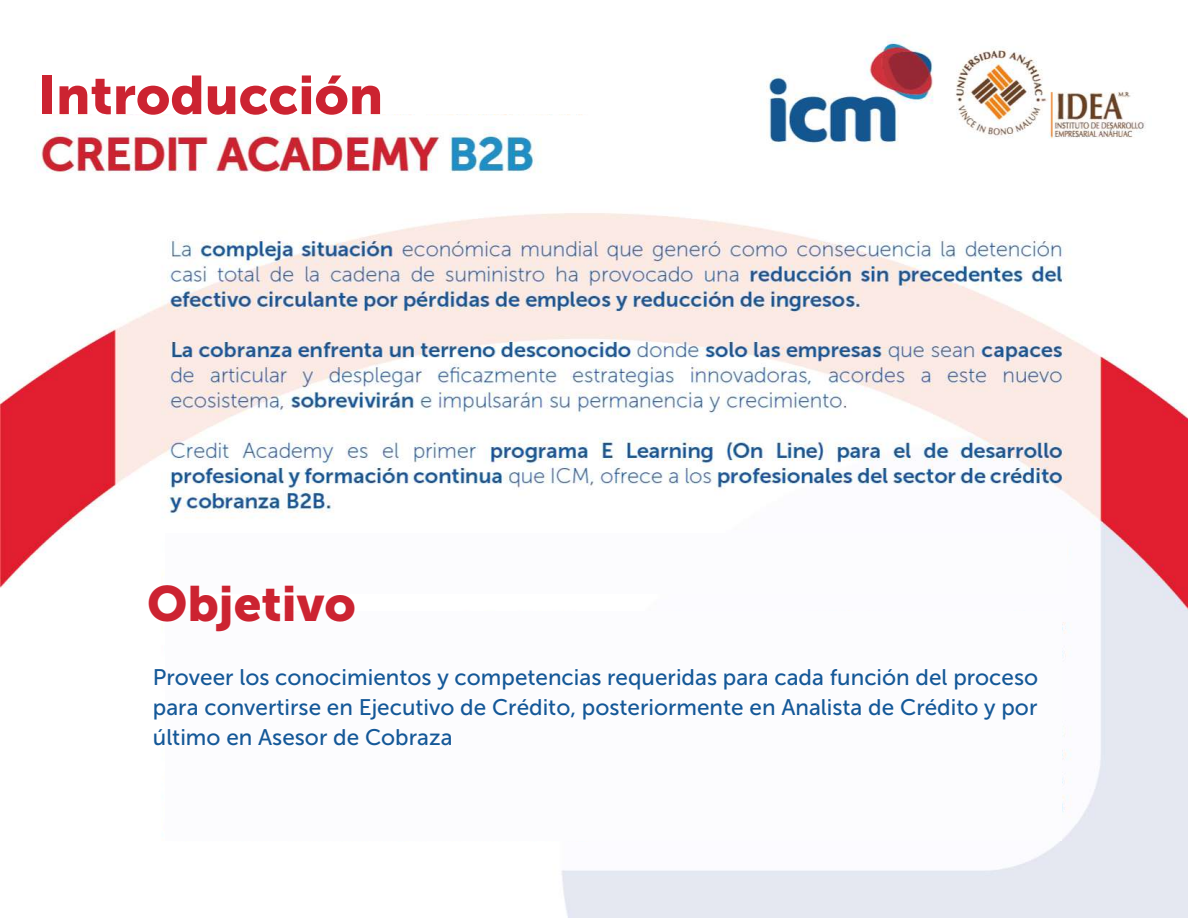
<style>
.page{position:relative;width:1188px;height:918px;background:#fff}
.page>*{position:absolute;margin:0;border:0;box-sizing:border-box;transform-origin:0 0}
.t1{font:54px "Museo Sans 900";color:#cc2331}
.t2{font:49.35px "Museo Sans 900";color:#cc2331}
.t3{font:22.5px/30px "Museo Sans 500";color:#145898;text-align:justify}
</style>
<div class="page">
<img style="left:0;top:39px;width:1188px;height:879px">
<div style="left:37px;top:60px;width:557px;height:54px;background:#fff"></div>
<div style="left:165px;top:533px;width:901px;height:61px;background:#fcfcfe"></div>
<div style="left:165px;top:611px;width:896px;height:230px;background:#fcfcfe"></div>
<h1 class="t1" style="left:38px;top:65px;width:347px">Introducción</h1>
<h2 class="t2" style="left:147px;top:575px;width:210px">Objetivo</h2>
<p class="t3" style="left:153px;top:662px;width:887px">Proveer los conocimientos y competencias requeridas para cada función del proceso para convertirse en Ejecutivo de Crédito, posteriormente en Analista de Crédito y por último en Asesor de Cobraza</p>
</div>
